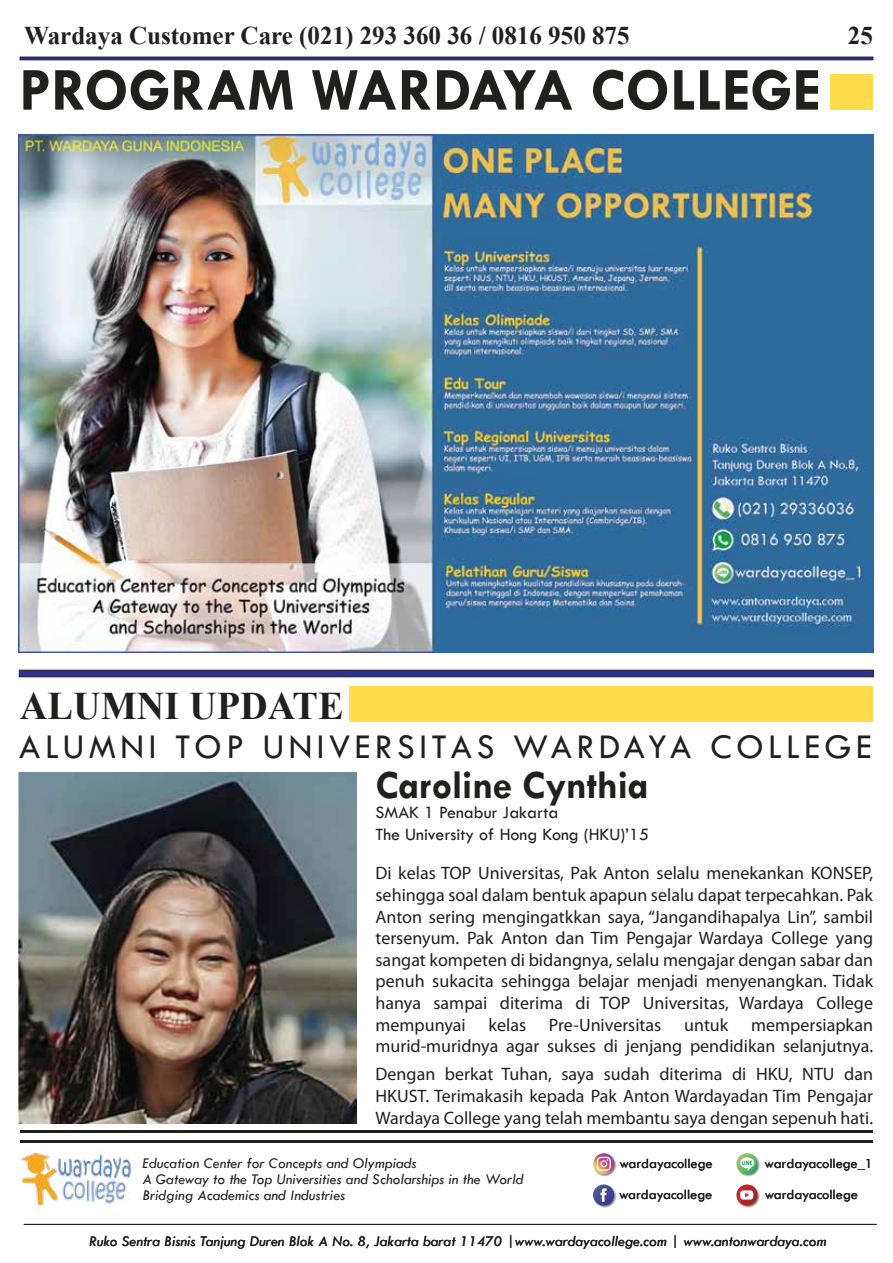
<style>
.page{position:relative;width:893px;height:1263px;background:#fff}
.page>*{position:absolute;margin:0;border:0;box-sizing:border-box;transform-origin:0 0}
.t1{font:700 61.5px "Tw Cen";color:#221f1f}
.t2{font:700 40.5px "Tw Cen";letter-spacing:-.005em;color:#221f1f}
.t3{font:700 39px "Times New Roman";color:#221f1f}
.t4{font:36px "Tw Cen";letter-spacing:.13em;color:#221f1f}
.t5{font:700 25.5px "Times New Roman";color:#221f1f}
.t6{font:18px/21.6px "Myriad Pro";color:#221f20;text-align:justify}
.t7{font:18px/21.6px "Tw Cen";color:#221f1f}
.t8{font:italic 15.45px/15.9px "Tw Cen";color:#221f20}
.t9{font:14.4px/31.3px "Tw Cen";color:#221f1f}
</style>
<div class="page">
<div style="left:20px;top:57px;width:853px;height:3px;background:#2e3092;border:1px solid #221f1f"></div>
<svg style="left:592px;top:1152px;width:25px;height:25px"></svg>
<svg style="left:593px;top:1153px;width:21px;height:21px"></svg>
<svg style="left:597px;top:1157px;width:14px;height:14px"></svg>
<svg style="left:592px;top:1184px;width:25px;height:24px"></svg>
<svg style="left:593px;top:1184px;width:21px;height:21px"></svg>
<svg style="left:600px;top:1188px;width:7px;height:14px"></svg>
<svg style="left:736px;top:1184px;width:24px;height:24px"></svg>
<svg style="left:736px;top:1184px;width:21px;height:21px"></svg>
<svg style="left:740px;top:1190px;width:13px;height:9px"></svg>
<svg style="left:736px;top:1152px;width:24px;height:25px"></svg>
<svg style="left:736px;top:1153px;width:21px;height:21px"></svg>
<svg style="left:740px;top:1157px;width:14px;height:14px"></svg>
<hr style="left:20px;top:1130px;width:853px;height:3px;background:#221f1f">
<hr style="left:20px;top:1140px;width:853px;height:3px;background:#221f1f">
<img style="left:20px;top:1150px;width:111px;height:59px">
<img style="left:18px;top:773px;width:338px;height:351px">
<div style="left:349px;top:686px;width:524px;height:36px;background:#fedc4b"></div>
<img style="left:19px;top:134px;width:854px;height:518px">
<div style="left:19px;top:670px;width:854px;height:7px;background:#2e3092;border:1px solid #221f1f"></div>
<div style="left:830px;top:74px;width:43px;height:36px;background:#fedc4b"></div>
<h3 class="t5" style="left:24px;top:17px;width:607px">Wardaya Customer Care (021) 293 360 36 / 0816 950 875</h3>
<h3 class="t5" style="left:848px;top:17px;width:27px">25</h3>
<h1 class="t1" style="left:19px;top:53px;width:803px">PROGRAM WARDAYA COLLEGE</h1>
<h3 class="t3" style="left:20px;top:678px;width:325px">ALUMNI UPDATE</h3>
<h3 class="t4" style="left:19px;top:725px;width:854px">ALUMNI TOP UNIVERSITAS WARDAYA COLLEGE</h3>
<h2 class="t2" style="left:375px;top:761px;width:275px">Caroline Cynthia</h2>
<p class="t7" style="left:376px;top:801px;width:275px">SMAK 1 Penabur Jakarta<br>The University of Hong Kong (HKU)’15</p>
<p class="t6" style="left:375px;top:862px;width:499px">Di kelas TOP Universitas, Pak Anton selalu menekankan KONSEP, sehingga soal dalam bentuk apapun selalu dapat terpecahkan. Pak Anton sering mengingatkkan saya, “Jangandihapalya Lin”, sambil tersenyum. Pak Anton dan Tim Pengajar Wardaya College yang sangat kompeten di bidangnya, selalu mengajar dengan sabar dan penuh sukacita sehingga belajar menjadi menyenangkan. Tidak hanya sampai diterima di TOP Universitas, Wardaya College mempunyai</p>
<p class="t6" style="left:375px;top:1013px;width:499px;text-align:right">mempersiapkan<br>murid-muridnya agar sukses di jenjang pendidikan selanjutnya.</p>
<p class="t6" style="left:375px;top:1063px;width:499px">Dengan berkat Tuhan, saya sudah diterima di HKU, NTU dan HKUST. Terimakasih kepada Pak Anton Wardayadan Tim Pengajar Wardaya College yang telah membantu saya dengan sepenuh hati.</p>
<p class="t9" style="left:619px;top:1147px;width:95px">wardayacollege wardayacollege</p>
<p class="t6" style="left:489px;top:1013px;width:39px">kelas</p>
<p class="t6" style="left:549px;top:1013px;width:114px">Pre-Universitas</p>
<p class="t6" style="left:684px;top:1013px;width:46px">untuk</p>
<p class="t8" style="left:142px;top:1154px;width:276px">Education Center for Concepts and Olympiads</p>
<p class="t9" style="left:742px;top:1147px;width:133px"><sup>LINE</sup> wardayacollege_1</p>
<p class="t8" style="left:142px;top:1171px;width:383px">A Gateway to the Top Universities and Scholarships in the World<br>Bridging Academics and Industries</p>
<p class="t9" style="left:765px;top:1178px;width:95px">wardayacollege</p>
<p class="t8" style="left:89px;top:1233px;width:739px">Ruko Sentra Bisnis Tanjung Duren Blok A No. 8, Jakarta barat 11470 |www.wardayacollege.com | www.antonwardaya.com</p>
</div>
